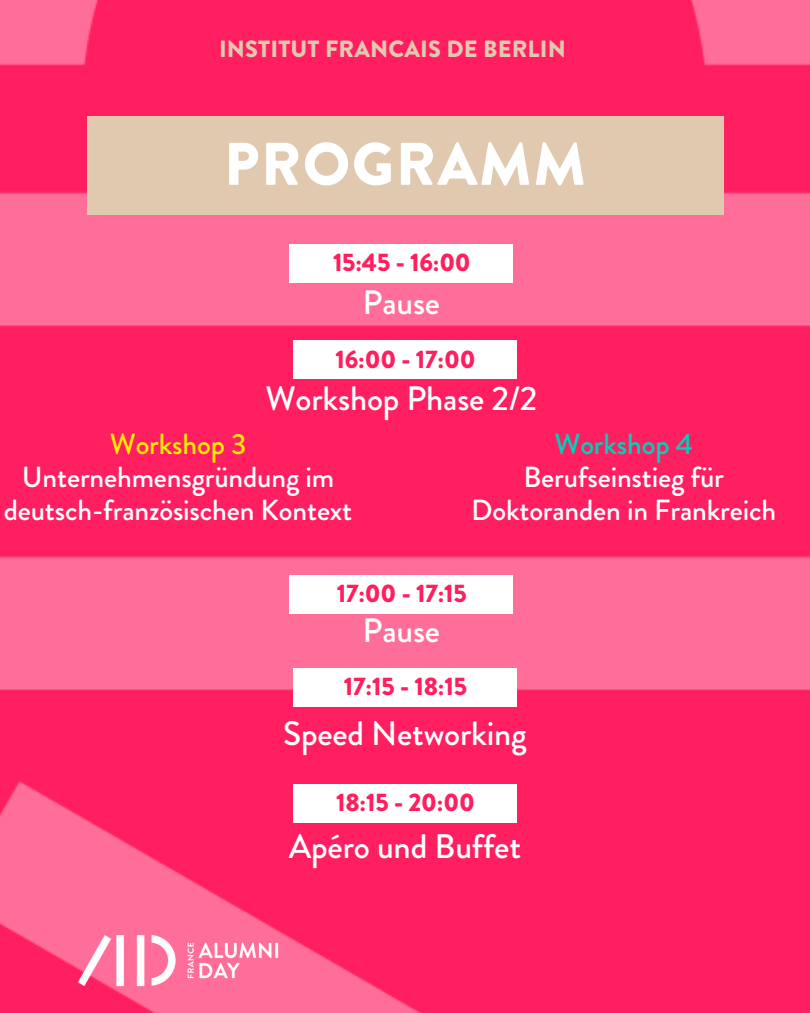
<style>
.page{position:relative;width:810px;height:1013px;background:#fff}
.page>*{position:absolute;margin:0;border:0;box-sizing:border-box;transform-origin:0 0}
.t1{font:900 60px "Brandon Grotesque";letter-spacing:.03em;color:#fff}
.t2{font:500 34px "Brandon Grotesque";letter-spacing:-.005em;color:#fff}
.t3{font:500 33.8px "Brandon Grotesque";letter-spacing:-.005em;color:#fff}
.t4{font:500 29.1px/33px "Brandon Grotesque";letter-spacing:-.005em;color:#fff;text-align:center}
.t5{font:900 25.3px "Brandon Grotesque";letter-spacing:-.005em;color:#ff1f5e}
.t6{font:900 23.5px "Brandon Grotesque";letter-spacing:.005em;color:#e1c9b0}
.s1{color:#ffeb00}
.s2{color:#00d0bc}
</style>
<div class="page">
<img style="left:0;top:0;width:810px;height:1012px">
<div style="left:87px;top:116px;width:636px;height:98px;background:#e1c9b0"></div>
<img style="left:54px;top:911px;width:248px;height:98px">
<div style="left:289px;top:244px;width:224px;height:38px;background:#fff"></div>
<div style="left:293px;top:341px;width:223px;height:38px;background:#fff"></div>
<div style="left:289px;top:575px;width:224px;height:38px;background:#fff"></div>
<div style="left:293px;top:668px;width:223px;height:38px;background:#fff"></div>
<div style="left:293px;top:784px;width:223px;height:38px;background:#fff"></div>
<h1 class="t6" style="left:219px;top:32px;width:348px">INSTITUT FRANCAIS DE BERLIN</h1>
<p class="t1" style="left:224px;top:122px;width:364px">PROGRAMM</p>
<h2 class="t5" style="left:333px;top:244px;width:139px">15:45 - 16:00</h2>
<p class="t3" style="left:363px;top:278px;width:79px">Pause</p>
<p class="t5" style="left:335px;top:341px;width:142px">16:00 - 17:00</p>
<p class="t3" style="left:265px;top:375px;width:274px">Workshop Phase 2/2</p>
<h2 class="t4" style="left:4px;top:427px;width:350px"><span class="s1">Workshop 3<br></span>Unternehmensgründung im deutsch-französischen Kontext</h2>
<p class="t4" style="left:471px;top:427px;width:307px"><span class="s2">Workshop 4<br></span>Berufseinstieg für<br>Doktoranden in Frankreich</p>
<h2 class="t5" style="left:337px;top:575px;width:132px">17:00 - 17:15</h2>
<h3 class="t3" style="left:363px;top:606px;width:79px">Pause</h3>
<h2 class="t5" style="left:344px;top:668px;width:125px">17:15 - 18:15</h2>
<p class="t3" style="left:283px;top:710px;width:245px">Speed Networking</p>
<h2 class="t5" style="left:336px;top:784px;width:140px">18:15 - 20:00</h2>
<h3 class="t2" style="left:289px;top:822px;width:234px">Apéro und Buffet</h3>
</div>
